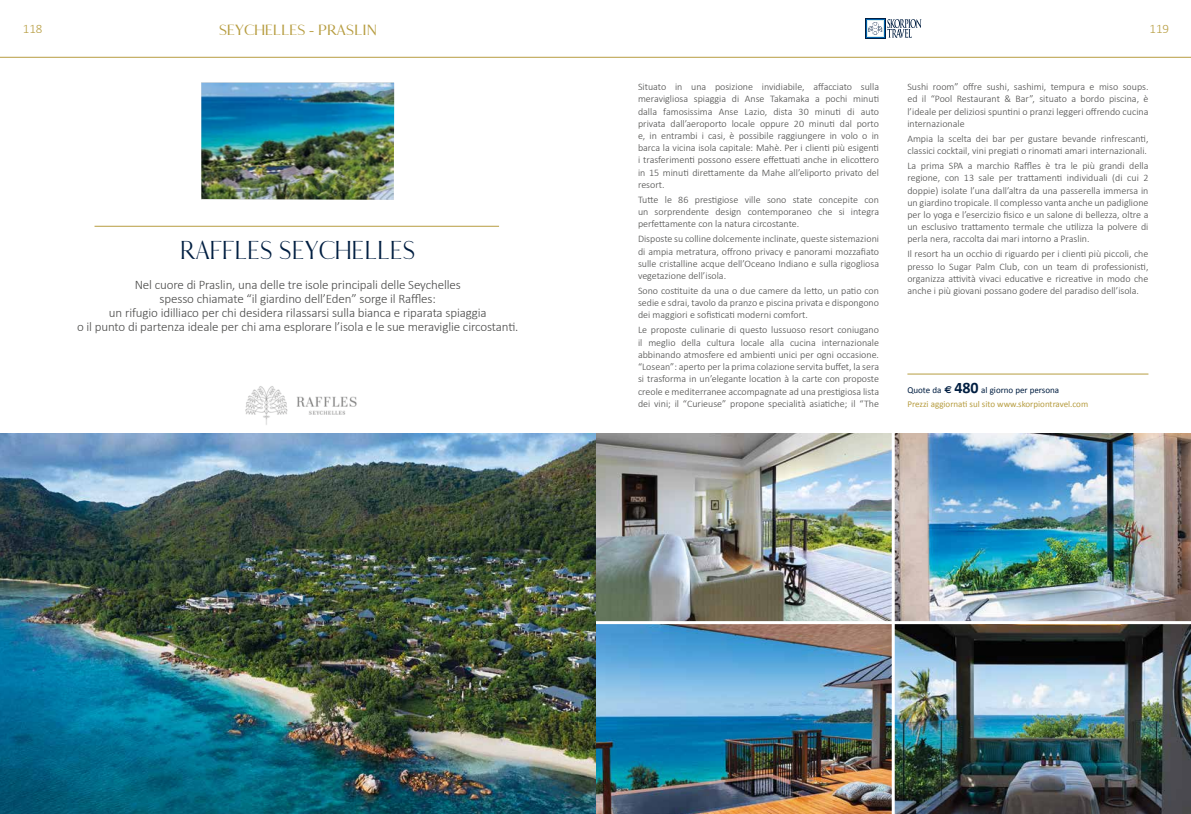
<style>
.page{position:relative;width:1191px;height:814px;background:#fff}
.page>*{position:absolute;margin:0;border:0;box-sizing:border-box;transform-origin:0 0}
.t1{font:28px "Jouleset Jaques Serif";color:#011e41;scale:.9 1}
.t2{font:700 16px "Jouleset Jacques Serif";color:#b79d41}
.t3{font:300 13px/14px "Calibri";letter-spacing:-.01em;color:#4a4a49;text-align:center}
.t4{font:300 13px "Calibri";color:#b79d41}
.t5{font:300 10px/12.2px "Calibri";color:#4a4a49;text-align:justify}
.t6{font:9px/14px "Calibri";color:#b79d41}
.s1{color:#011e41}
.s2{font-family:"Euro Sans";font-weight:700;font-size:10px;color:#011e41}
.s3{font-weight:700;font-size:16px;color:#011e41}
</style>
<div class="page">
<hr style="left:0;top:57px;width:1191px;height:1px;background:#b79d41">
<div style="left:865px;top:18px;width:21px;height:21px;background:#011e41"></div>
<div style="left:866px;top:19px;width:18px;height:19px;background:#daeeed"></div>
<svg style="left:868px;top:19px;width:53px;height:19px"></svg>
<hr style="left:94px;top:226px;width:405px;height:1px;background:#b79d41">
<hr style="left:907px;top:373px;width:241px;height:1px;background:#b79d41">
<img style="left:595px;top:624px;width:296px;height:190px">
<img style="left:595px;top:434px;width:296px;height:187px">
<img style="left:894px;top:624px;width:297px;height:190px">
<img style="left:894px;top:434px;width:297px;height:187px">
<img style="left:0;top:434px;width:595px;height:380px">
<img style="left:201px;top:83px;width:193px;height:117px">
<img style="left:245px;top:386px;width:112px;height:39px">
<h2 class="t2" style="left:219px;top:20px;width:159px">SEYCHELLES - PRASLIN</h2>
<h3 class="t4" style="left:23px;top:21px;width:21px">118</h3>
<h3 class="t4" style="left:1149px;top:21px;width:21px">119</h3>
<h1 class="t1" style="left:180px;top:234px;width:263px">RAFFLES SEYCHELLES</h1>
<p class="t3" style="left:77px;top:277px;width:443px">Nel cuore di Praslin, una delle tre isole principali delle Seychelles<br>spesso chiamate “il giardino dell’Eden” sorge il Raffles:<br>un rifugio idilliaco per chi desidera rilassarsi sulla bianca e riparata spiaggia<br>o il punto di partenza ideale per chi ama esplorare l’isola e le sue meraviglie circostanti.</p>
<p class="t5" style="left:638px;top:81px;width:242px">Situato in una posizione invidiabile, affacciato sulla meravigliosa spiaggia di Anse Takamaka a pochi minuti dalla famosissima Anse Lazio, dista 30 minuti di auto privata dall’aeroporto locale oppure 20 minuti dal porto e, in entrambi i casi, è possibile raggiungere in volo o in barca la vicina isola capitale: Mahè. Per i clienti più esigenti i trasferimenti possono essere effettuati anche in elicottero in 15 minuti direttamente da Mahe all’eliporto privato del resort.</p>
<p class="t5" style="left:638px;top:193px;width:242px">Tutte le 86 prestigiose ville sono state concepite con un sorprendente design contemporaneo che si integra perfettamente con la natura circostante.</p>
<p class="t5" style="left:638px;top:233px;width:242px">Disposte su colline dolcemente inclinate, queste sistemazioni di ampia metratura, offrono privacy e panorami mozzafiato sulle cristalline acque dell’Oceano Indiano e sulla rigogliosa vegetazione dell’isola.</p>
<p class="t5" style="left:638px;top:284px;width:242px">Sono costituite da una o due camere da letto, un patio con sedie e sdrai, tavolo da pranzo e piscina privata e dispongono dei maggiori e sofisticati moderni comfort.</p>
<p class="t5" style="left:638px;top:324px;width:242px">Le proposte culinarie di questo lussuoso resort coniugano il meglio della cultura locale alla cucina internazionale abbinando atmosfere ed ambienti unici per ogni occasione. “Losean”: aperto per la prima colazione servita buffet, la sera si trasforma in un’elegante location à la carte con proposte creole e mediterranee accompagnate ad una prestigiosa lista dei vini; il “Curieuse” propone specialità asiatiche; il “The</p>
<p class="t5" style="left:907px;top:81px;width:242px">Sushi room” offre sushi, sashimi, tempura e miso soups. ed il “Pool Restaurant &amp; Bar”, situato a bordo piscina, è l’ideale per deliziosi spuntini o pranzi leggeri offrendo cucina internazionale</p>
<p class="t5" style="left:907px;top:132px;width:242px">Ampia la scelta dei bar per gustare bevande rinfrescanti, classici cocktail, vini pregiati o rinomati amari internazionali.</p>
<p class="t5" style="left:907px;top:160px;width:242px">La prima SPA a marchio Raffles è tra le più grandi della regione, con 13 sale per trattamenti individuali (di cui 2 doppie) isolate l’una dall’altra da una passerella immersa in un giardino tropicale. Il complesso vanta anche un padiglione per lo yoga e l’esercizio fisico e un salone di bellezza, oltre a un esclusivo trattamento termale che utilizza la polvere di perla nera, raccolta dai mari intorno a Praslin.</p>
<p class="t5" style="left:907px;top:248px;width:242px">Il resort ha un occhio di riguardo per i clienti più piccoli, che presso lo Sugar Palm Club, con un team di professionisti, organizza attività vivaci educative e ricreative in modo che anche i più giovani possano godere del paradiso dell’isola.</p>
<p class="t6" style="left:907px;top:382px;width:182px"><span class="s1">Quote da</span> <span class="s2">e</span> <span class="s3">480</span> <span class="s1">al giorno per persona<br></span>Prezzi aggiornati sul sito www.skorpiontravel.com</p>
</div>
